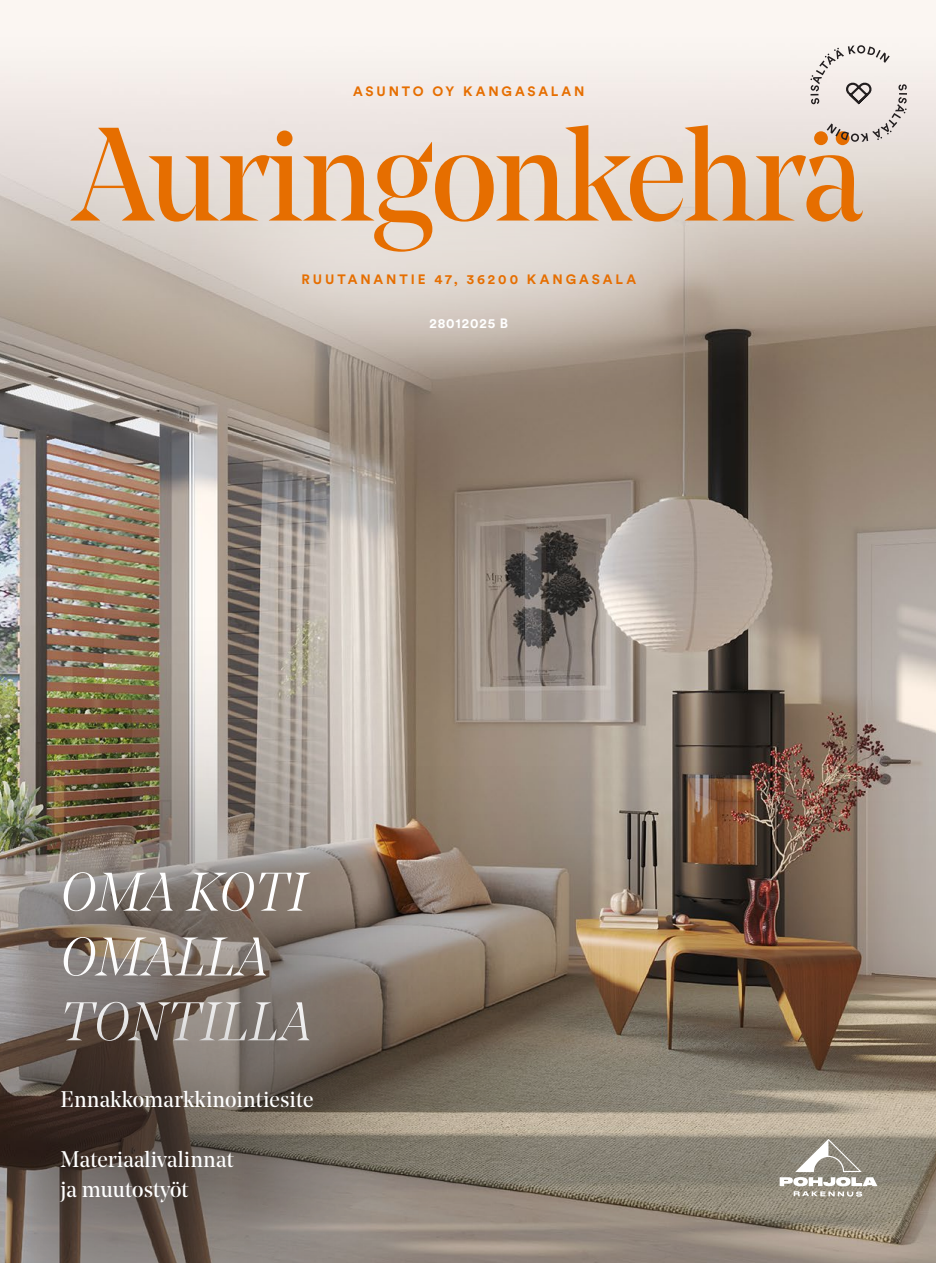
<style>
.page{position:relative;width:936px;height:1263px;background:#fff}
.page>*{position:absolute;margin:0;border:0;box-sizing:border-box;transform-origin:0 0}
.t1{font:132px "Noe Display";letter-spacing:-.025em;color:#e66e00}
.t2{font:italic 300 54px/64.8px "Noe Display";letter-spacing:.025em;color:#fff}
.t3{font:22.5px/30px "Noe Display";letter-spacing:.005em;color:#fff}
.t4{font:700 13.5px "Circular Pro";letter-spacing:.215em;color:#e66e00}
.t5{font:700 13.5px "Circular Pro";letter-spacing:.07em;color:#fff}
</style>
<div class="page">
<img style="left:0;top:0;width:935px;height:582px">
<img style="left:0;top:582px;width:935px;height:681px">
<svg style="left:779px;top:1139px;width:98px;height:57px"></svg>
<div style="left:158px;top:120px;width:589px;height:278px;background:#fbf6f3;opacity:.68"></div>
<div style="left:0;top:601px;width:561px;height:662px;background:#231f20;opacity:.65"></div>
<svg style="left:810px;top:45px;width:96px;height:97px;background:#ddd7d4"></svg>
<div style="left:0;top:937px;width:457px;height:326px;background:#231f20;opacity:.75"></div>
<p class="t4" style="left:353px;top:82px;width:233px">ASUNTO OY KANGASALAN</p>
<h1 class="t1" style="left:72px;top:93px;width:792px">Auringonkehrä</h1>
<p class="t4" style="left:301px;top:270px;width:336px">RUUTANANTIE 47, 36200 KANGASALA</p>
<p class="t5" style="left:429px;top:314px;width:80px">28012025 B</p>
<h2 class="t2" style="left:61px;top:858px;width:252px">OMA KOTI<br>OMALLA<br>TONTILLA</h2>
<p class="t3" style="left:61px;top:1083px;width:254px">Ennakkomarkkinointiesite</p>
<p class="t3" style="left:61px;top:1143px;width:174px">Materiaalivalinnat ja muutostyöt</p>
</div>
